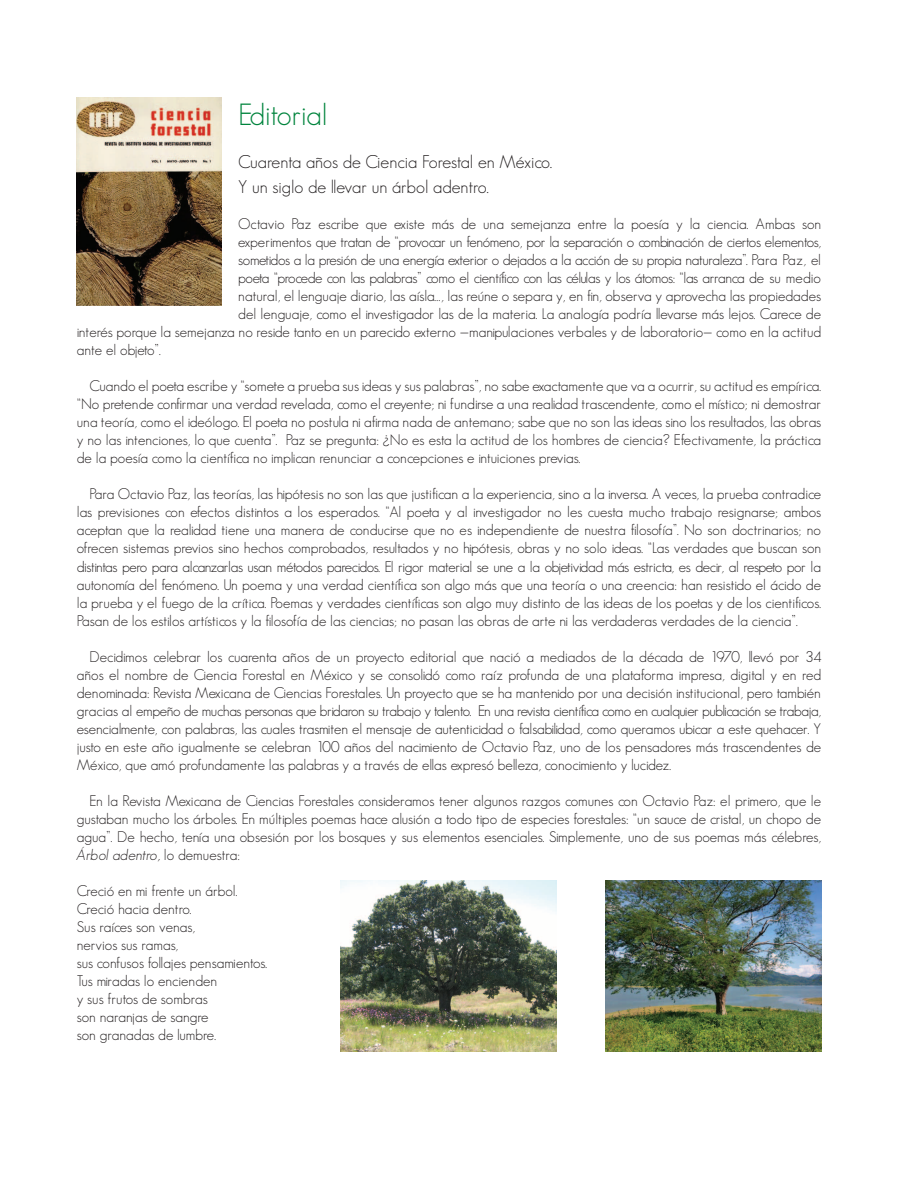
<style>
.page{position:relative;width:915px;height:1191px;background:#fff}
.page>*{position:absolute;margin:0;border:0;box-sizing:border-box;transform-origin:0 0}
.t1{font:300 30px "Geosans";color:#00843d}
.t2{font:300 18px "Geosans";color:#231f20}
.t3{font:300 15px/18px "Geosans";color:#231f20;text-align:justify}
.t4{font:300 15px "Geosans";letter-spacing:-.025em;color:#231f20}
.s1{font-style:italic}
</style>
<div class="page">
<img style="left:77px;top:98px;width:144px;height:207px">
<img style="left:341px;top:880px;width:215px;height:171px">
<img style="left:605px;top:880px;width:215px;height:171px">
<p class="t1" style="left:238px;top:98px;width:91px">Editorial</p>
<p class="t2" style="left:238px;top:152px;width:315px">Cuarenta años de Ciencia Forestal en México.</p>
<p class="t2" style="left:238px;top:177px;width:252px">Y un siglo de llevar un árbol adentro.</p>
<p class="t3" style="left:238px;top:215px;width:584px">Octavio Paz escribe que existe más de una semejanza entre la poesía y la ciencia. Ambas son</p>
<p class="t4" style="left:238px;top:234px;width:584px">experimentos que tratan de “provocar un fenómeno, por la separación o combinación de ciertos elementos,</p>
<p class="t4" style="left:238px;top:252px;width:584px">sometidos a la presión de una energía exterior o dejados a la acción de su propia naturaleza”. Para Paz, el</p>
<p class="t4" style="left:238px;top:270px;width:584px">poeta “procede con las palabras” como el científico con las células y los átomos: “las arranca de su medio</p>
<p class="t3" style="left:238px;top:287px;width:584px">natural, el lenguaje diario, las aísla…, las reúne o separa y, en fin, observa y aprovecha las propiedades</p>
<p class="t3" style="left:238px;top:305px;width:584px">del lenguaje, como el investigador las de la materia. La analogía podría llevarse más lejos. Carece de</p>
<p class="t3" style="left:77px;top:323px;width:745px">interés porque la semejanza no reside tanto en un parecido externo —manipulaciones verbales y de laboratorio— como en la actitud</p>
<p class="t3" style="left:77px;top:341px;width:86px">ante el objeto”.</p>
<p class="t3" style="left:77px;top:377px;width:745px;text-indent:13px">Cuando el poeta escribe y “somete a prueba sus ideas y sus palabras”, no sabe exactamente que va a ocurrir, su actitud es empírica. “No pretende confirmar una verdad revelada, como el creyente; ni fundirse a una realidad trascendente, como el místico; ni demostrar una teoría, como el ideólogo. El poeta no postula ni afirma nada de antemano; sabe que no son las ideas sino los resultados, las obras y no las intenciones, lo que cuenta”. Paz se pregunta: ¿No es esta la actitud de los hombres de ciencia? Efectivamente, la práctica de la poesía como la científica no implican renunciar a concepciones e intuiciones previas.</p>
<p class="t3" style="left:77px;top:485px;width:745px;text-indent:13px">Para Octavio Paz, las teorías, las hipótesis no son las que justifican a la experiencia, sino a la inversa. A veces, la prueba contradice las previsiones con efectos distintos a los esperados. “Al poeta y al investigador no les cuesta mucho trabajo resignarse; ambos aceptan que la realidad tiene una manera de conducirse que no es independiente de nuestra filosofía”. No son doctrinarios; no ofrecen sistemas previos sino hechos comprobados, resultados y no hipótesis, obras y no solo ideas. “Las verdades que buscan son distintas pero para alcanzarlas usan métodos parecidos. El rigor material se une a la objetividad más estricta, es decir, al respeto por la autonomía del fenómeno. Un poema y una verdad científica son algo más que una teoría o una creencia: han resistido el ácido de la prueba y el fuego de la crítica. Poemas y verdades científicas son algo muy distinto de las ideas de los poetas y de los cientificos.<br>Pasan de los estilos artísticos y la filosofía de las ciencias; no pasan las obras de arte ni las verdaderas verdades de la ciencia”.</p>
<p class="t3" style="left:77px;top:647px;width:745px;text-indent:13px">Decidimos celebrar los cuarenta años de un proyecto editorial que nació a mediados de la década de 1970, llevó por 34 años el nombre de Ciencia Forestal en México y se consolidó como raíz profunda de una plataforma impresa, digital y en red denominada: Revista Mexicana de Ciencias Forestales. Un proyecto que se ha mantenido por una decisión institucional, pero también gracias al empeño de muchas personas que bridaron su trabajo y talento. En una revista científica como en cualquier publicación se trabaja, esencialmente, con palabras, las cuales trasmiten el mensaje de autenticidad o falsabilidad, como queramos ubicar a este quehacer. Y justo en este año igualmente se celebran 100 años del nacimiento de Octavio Paz, uno de los pensadores más trascendentes de México, que amó profundamente las palabras y a través de ellas expresó belleza, conocimiento y lucidez.</p>
<p class="t3" style="left:77px;top:791px;width:745px;text-indent:13px">En la Revista Mexicana de Ciencias Forestales consideramos tener algunos razgos comunes con Octavio Paz: el primero, que le gustaban mucho los árboles. En múltiples poemas hace alusión a todo tipo de especies forestales: “un sauce de cristal, un chopo de agua”. De hecho, tenía una obsesión por los bosques y sus elementos esenciales. Simplemente, uno de sus poemas más célebres, <span class="s1">Árbol adentro,</span> lo demuestra:</p>
<p class="t3" style="left:77px;top:881px;width:162px">Creció en mi frente un árbol.</p>
<p class="t3" style="left:77px;top:899px;width:116px">Creció hacia dentro.</p>
<p class="t3" style="left:77px;top:917px;width:120px">Sus raíces son venas,</p>
<p class="t3" style="left:77px;top:935px;width:103px">nervios sus ramas,</p>
<p class="t3" style="left:77px;top:953px;width:192px">sus confusos follajes pensamientos.</p>
<p class="t3" style="left:77px;top:971px;width:142px">Tus miradas lo encienden</p>
<p class="t3" style="left:77px;top:989px;width:132px">y sus frutos de sombras</p>
<p class="t3" style="left:77px;top:1007px;width:133px">son naranjas de sangre</p>
<p class="t3" style="left:77px;top:1025px;width:141px">son granadas de lumbre.</p>
</div>
